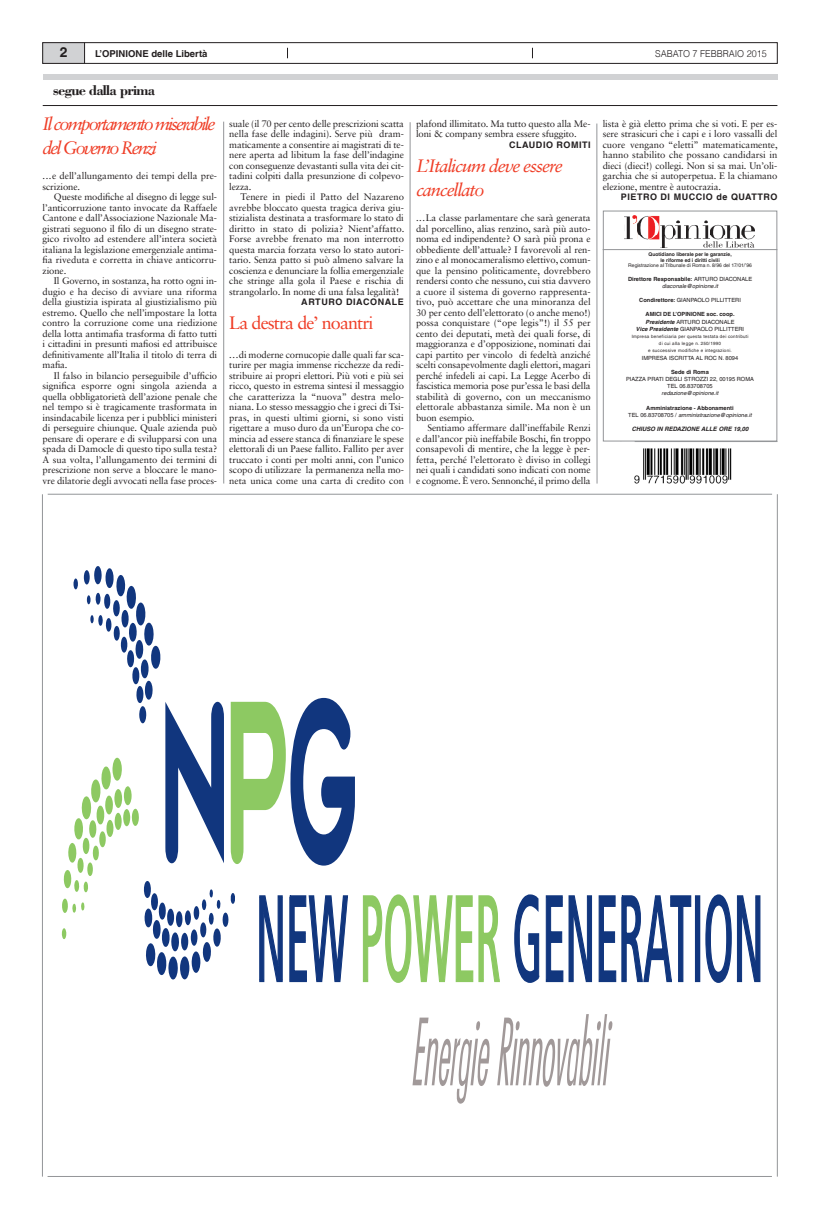
<style>
.page{position:relative;width:820px;height:1219px;background:#fff}
.page>*{position:absolute;margin:0;border:0;box-sizing:border-box;transform-origin:0 0}
.t1{font:italic 18px/24px "Sabon LT Std";letter-spacing:-.11em;color:#ef3c25}
.t2{font:italic 18px/24px "Sabon LT Std";letter-spacing:-.06em;color:#ef3c25}
.t3{font:18px "Sabon LT Std";letter-spacing:-.05em;color:#ef3c25}
.t4{font:700 14.5px "Bodoni Std";letter-spacing:-.045em;color:#231f20}
.t5{font:700 14px "Helvetica LT";color:#231f20}
.t6{font:9.5px/10.5px "Sabon LT Std";letter-spacing:-.01em;color:#231f20;text-align:justify}
.t7{font:700 9.5px "Helvetica LT";color:#231f20}
.t8{font:300 9.5px "Helvetica LT";color:#231f20;scale:.95 1}
.t9{font:700 9px "Helvetica LT";letter-spacing:.06em;color:#231f20}
.t10{font:italic 700 6px "Helvetica LT";color:#231f20}
.t11{font:5.7px/7.2px "Helvetica LT";color:#231f20;text-align:center}
.t12{font:700 5.7px/7.2px "Helvetica LT";color:#231f20;text-align:center}
.t13{font:italic 5.7px "Helvetica LT";color:#231f20}
.t14{font:700 5px/5.5px "Helvetica LT";color:#231f20;text-align:center}
.t15{font:5px "Helvetica LT";color:#231f20}
.t16{font:4.5px/7.2px "Helvetica LT";letter-spacing:.05em;color:#231f20;text-align:center}
.s1{font-weight:400}
.s2{font-weight:400;font-style:italic}
.s3{font-weight:700}
.s4{font-weight:700;font-style:italic}
</style>
<div class="page">
<div style="left:43px;top:43px;width:42px;height:21px;background:#d1d2d4"></div>
<svg style="left:84px;top:45px;width:1px;height:17px"></svg>
<div style="left:43px;top:43px;width:734px;height:21px;border:1px solid #231f20"></div>
<hr style="left:409px;top:122px;width:1px;height:362px;background:#939598">
<hr style="left:43px;top:105px;width:734px;height:1px;background:#231f20">
<div style="left:43px;top:74px;width:734px;height:5px;background:#d1d2d4"></div>
<hr style="left:42px;top:494px;width:1px;height:683px;background:#939598">
<hr style="left:48px;top:494px;width:723px;height:1px;background:#939598">
<hr style="left:48px;top:1176px;width:723px;height:1px;background:#939598">
<svg style="left:362px;top:894px;width:138px;height:89px"></svg>
<svg style="left:62px;top:566px;width:293px;height:417px"></svg>
<svg style="left:514px;top:894px;width:78px;height:89px"></svg>
<svg style="left:598px;top:895px;width:93px;height:88px"></svg>
<div style="left:694px;top:896px;width:6px;height:86px;border:2px solid #11367e"></div>
<svg style="left:705px;top:894px;width:55px;height:89px"></svg>
<svg style="left:412px;top:1018px;width:77px;height:86px"></svg>
<svg style="left:497px;top:1014px;width:115px;height:73px"></svg>
<hr style="left:776px;top:494px;width:1px;height:683px;background:#939598">
<hr style="left:223px;top:122px;width:1px;height:362px;background:#939598">
<hr style="left:596px;top:124px;width:1px;height:360px;background:#939598">
<img style="left:634px;top:448px;width:97px;height:35px">
<div style="left:602px;top:211px;width:175px;height:231px;border:1px solid #939598"></div>
<hr style="left:602px;top:249px;width:175px;height:1px;background:#939598">
<svg style="left:624px;top:215px;width:130px;height:33px"></svg>
<h3 class="t5" style="left:60px;top:43px;width:9px">2</h3>
<p class="t7" style="left:95px;top:48px;width:114px">l’opinione delle libertà</p>
<p class="t8" style="left:655px;top:48px;width:119px">SABATO 7 FEBBRAIO 2015</p>
<h2 class="t4" style="left:53px;top:81px;width:103px">segue dalla prima</h2>
<h1 class="t1" style="left:43px;top:113px;width:174px">Il comportamento miserabile del Governo Renzi</h1>
<p class="t6" style="left:229px;top:119px;width:176px">suale (il 70 per cento delle prescrizioni scatta nella fase delle indagini). Serve più dram&shy;maticamente a consentire ai magistrati di te&shy;nere aperta ad libitum la fase dell’indagine con conseguenze devastanti sulla vita dei cit&shy;tadini colpiti dalla presunzione di colpevo&shy;lezza.</p>
<p class="t6" style="left:229px;top:192px;width:176px;text-indent:11px">Tenere in piedi il Patto del Nazareno avrebbe bloccato questa tragica deriva giu&shy;stizialista destinata a trasformare lo stato di diritto in stato di polizia? Nient’affatto.<br>Forse avrebbe frenato ma non interrotto questa marcia forzata verso lo stato autori&shy;tario. Senza patto si può almeno salvare la coscienza e denunciare la follia emergenziale che stringe alla gola il Paese e rischia di strangolarlo. In nome di una falsa legalità!</p>
<p class="t9" style="left:301px;top:296px;width:104px">arturo diaConale</p>
<p class="t6" style="left:43px;top:171px;width:176px">...e dell’allungamento dei tempi della pre&shy;scrizione.</p>
<p class="t6" style="left:43px;top:192px;width:176px;text-indent:11px">Queste modifiche al disegno di legge sul&shy;l’anticorruzione tanto invocate da Raffaele Cantone e dall’Associazione Nazionale Ma&shy;gistrati seguono il filo di un disegno strate&shy;gico rivolto ad estendere all’intera società italiana la legislazione emergenziale antima&shy;fia riveduta e corretta in chiave anticorru&shy;zione.</p>
<p class="t6" style="left:43px;top:276px;width:176px;text-indent:11px">Il Governo, in sostanza, ha rotto ogni in&shy;dugio e ha deciso di avviare una riforma della giustizia ispirata al giustizialismo più estremo. Quello che nell’impostare la lotta contro la corruzione come una riedizione della lotta antimafia trasforma di fatto tutti i cittadini in presunti mafiosi ed attribuisce definitivamente all’Italia il titolo di terra di mafia.</p>
<p class="t6" style="left:43px;top:371px;width:176px;text-indent:11px">Il falso in bilancio perseguibile d’ufficio significa esporre ogni singola azienda a quella obbligatorietà dell’azione penale che nel tempo si è tragicamente trasformata in insindacabile licenza per i pubblici ministeri di perseguire chiunque. Quale azienda può pensare di operare e di svilupparsi con una spada di Damocle di questo tipo sulla testa?<br>A sua volta, l’allungamento dei termini di prescrizione non serve a bloccare le mano&shy;vre dilatorie degli avvocati nella fase proces-</p>
<h1 class="t3" style="left:229px;top:316px;width:146px">La destra de’ noantri</h1>
<p class="t6" style="left:229px;top:350px;width:176px">...di moderne cornucopie dalle quali far sca&shy;turire per magia immense ricchezze da redi&shy;stribuire ai propri elettori. Più voti e più sei ricco, questo in estrema sintesi il messaggio che caratterizza la “nuova” destra melo&shy;niana. Lo stesso messaggio che i greci di Tsi&shy;pras, in questi ultimi giorni, si sono visti rigettare a muso duro da un’Europa che co&shy;mincia ad essere stanca di finanziare le spese elettorali di un Paese fallito. Fallito per aver truccato i conti per molti anni, con l’unico scopo di utilizzare la permanenza nella mo&shy;neta unica come una carta di credito con</p>
<p class="t6" style="left:416px;top:119px;width:176px">plafond illimitato. Ma tutto questo alla Me&shy;loni &amp; company sembra essere sfuggito.</p>
<p class="t9" style="left:509px;top:139px;width:83px">Claudio romiti</p>
<h1 class="t2" style="left:416px;top:155px;width:148px">L’Italicum deve essere cancellato</h1>
<p class="t6" style="left:416px;top:213px;width:176px">...La classe parlamentare che sarà generata dal porcellino, alias renzino, sarà più auto&shy;noma ed indipendente? O sarà più prona e obbediente dell’attuale? I favorevoli al ren&shy;zino e al monocameralismo elettivo, comun&shy;que la pensino politicamente, dovrebbero rendersi conto che nessuno, cui stia davvero a cuore il sistema di governo rappresenta&shy;tivo, può accettare che una minoranza del 30 per cento dell’elettorato (o anche meno!) possa conquistare (“ope legis”!) il 55 per cento dei deputati, metà dei quali forse, di maggioranza e d’opposizione, nominati dai capi partito per vincolo di fedeltà anziché scelti consapevolmente dagli elettori, magari perché infedeli ai capi. La Legge Acerbo di fascistica memoria pose pur’essa le basi della stabilità di governo, con un meccanismo elettorale abbastanza simile. Ma non è un buon esempio.</p>
<p class="t6" style="left:416px;top:423px;width:176px;text-indent:11px">Sentiamo affermare dall’ineffabile Renzi e dall’ancor più ineffabile Boschi, fin troppo consapevoli di mentire, che la legge è per&shy;fetta, perché l’elettorato è diviso in collegi nei quali i candidati sono indicati con nome e cognome. È vero. Sennonché, il primo della</p>
<p class="t6" style="left:602px;top:119px;width:176px">lista è già eletto prima che si voti. E per es&shy;sere strasicuri che i capi e i loro vassalli del cuore vengano “eletti” matematicamente, hanno stabilito che possano candidarsi in dieci (dieci!) collegi. Non si sa mai. Un’oli&shy;garchia che si autoperpetua. E la chiamano elezione, mentre è autocrazia.</p>
<p class="t9" style="left:620px;top:191px;width:158px">pietro di muCCio de Quattro</p>
<p class="t14" style="left:648px;top:252px;width:85px">Quotidiano liberale per le garanzie, le riforme ed i diritti civili</p>
<p class="t15" style="left:628px;top:262px;width:125px">Registrazione al Tribunale di Roma n. 8/96 del 17/01/’96</p>
<p class="t12" style="left:627px;top:275px;width:126px">direttore responsabile: <span class="s1">ARTURO DIACONALE </span><span class="s2">diaconale@opinione.it</span></p>
<p class="t11" style="left:639px;top:297px;width:103px"><span class="s3">Condirettore:</span> GIANPAOLO PILLITTERI</p>
<p class="t11" style="left:635px;top:311px;width:110px"><span class="s3">amiCi de l’opinione soc. coop.<br></span><span class="s4">Presidente</span> ARTURO DIACONALE<br><span class="s4">Vice Presidente</span> GIANPAOLO PILLITTERI</p>
<p class="t16" style="left:631px;top:333px;width:118px">Impresa beneficiaria per questa testata dei contributi di cui alla legge n. 250/1990<br>e successive modifiche e integrazioni.</p>
<p class="t11" style="left:641px;top:354px;width:98px">IMPRESA ISCRITTA AL ROC N. 8094</p>
<p class="t12" style="left:671px;top:368px;width:39px">Sede di roma</p>
<p class="t11" style="left:625px;top:375px;width:129px">PIAZZA PRATI DEGLI STROZZI 22, 00195 ROMA<br>TEL 06.83708705</p>
<p class="t13" style="left:661px;top:390px;width:58px">redazione@opinione.it</p>
<p class="t12" style="left:628px;top:404px;width:125px">amministrazione - abbonamenti<br><span class="s1">TEL 06.83708705 /</span> <span class="s2">amministrazione@opinione.it</span></p>
<p class="t10" style="left:631px;top:425px;width:118px">CHIUSO IN REDAZIONE ALLE ORE 19,00</p>
</div>
